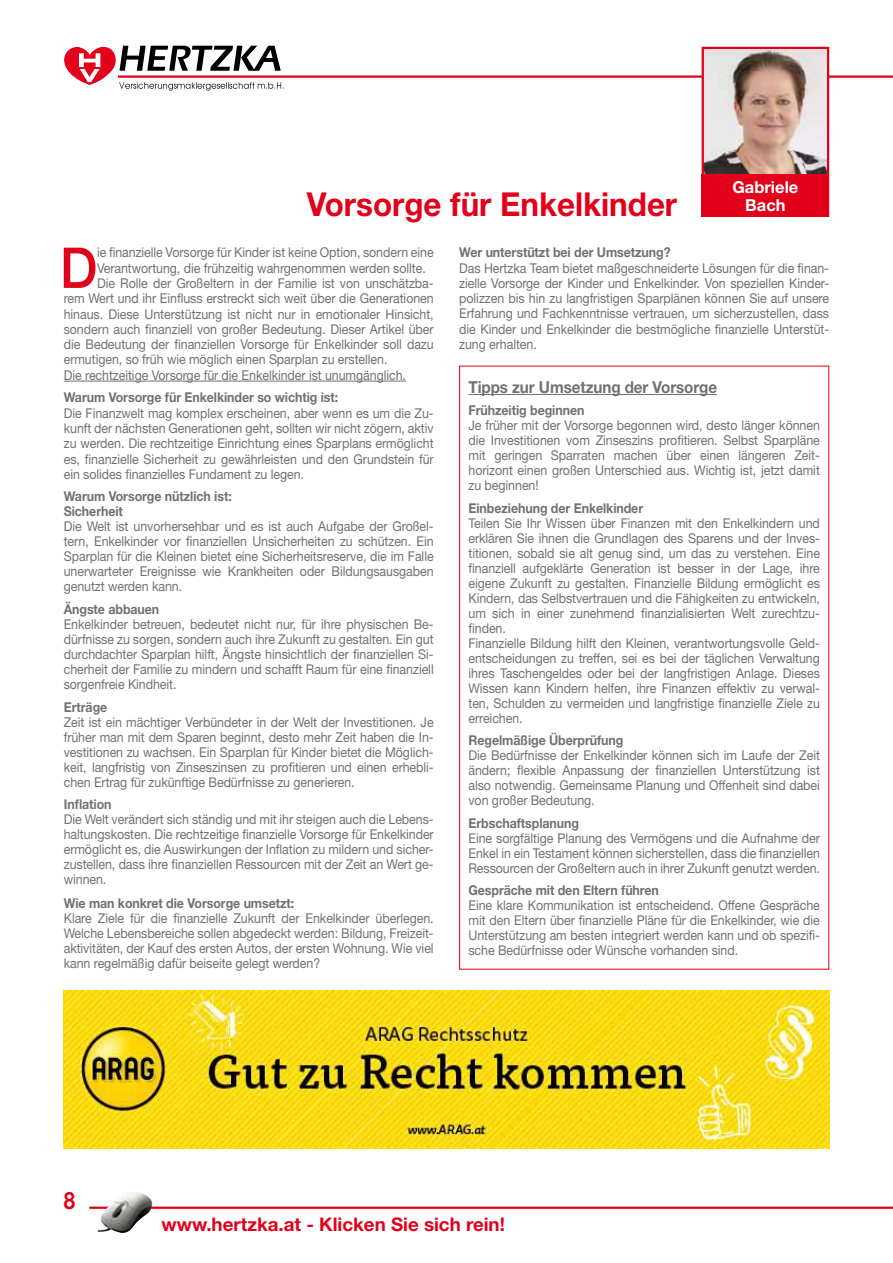
<style>
.page{position:relative;width:893px;height:1263px;background:#fff}
.page>*{position:absolute;margin:0;border:0;box-sizing:border-box;transform-origin:0 0}
.t1{font:500 56.4px "Helvetica Neue";color:#e2001a;scale:.92 1}
.t2{font:700 33px "Helvetica Neue";color:#e2001a;scale:.95 1}
.t3{font:700 24px "Helvetica Neue";color:#e2001a;scale:.85 1}
.t4{font:700 18.75px "Helvetica Neue";color:#e2001a}
.t5{font:700 16.5px "Helvetica Neue";letter-spacing:-.005em;color:#707172;scale:.92 1}
.t6{font:700 16.5px/18px "Helvetica Neue";color:#fff;text-align:center}
.t7{font:13.5px/15px "Helvetica Neue";letter-spacing:-.005em;color:#707172;text-align:justify;scale:.92 1}
.t8{font:700 13.5px/15px "Helvetica Neue";letter-spacing:-.005em;color:#707172;scale:.92 1}
</style>
<div class="page">
<hr style="left:89px;top:1206px;width:804px;height:3px;background:#e2001a">
<img style="left:101px;top:1192px;width:30px;height:32px">
<svg style="left:64px;top:46px;width:219px;height:45px"></svg>
<hr style="left:64px;top:381px;width:342px;height:1px;background:#707172">
<hr style="left:118px;top:75px;width:775px;height:3px;background:#e2001a">
<img style="left:705px;top:50px;width:121px;height:124px">
<div style="left:702px;top:47px;width:127px;height:170px;border:2px solid #e2001a"></div>
<div style="left:702px;top:174px;width:127px;height:43px;background:#e2001a"></div>
<img style="left:64px;top:991px;width:765px;height:157px">
<hr style="left:468px;top:394px;width:249px;height:1px;background:#707172">
<h2 class="t2" style="left:307px;top:184px;width:391px">Vorsorge für Enkelkinder</h2>
<p class="t6" style="left:732px;top:177px;width:67px">Gabriele<br>Bach</p>
<h1 class="t1" style="left:60px;top:234px;width:42px">D</h1>
<p class="t7" style="left:97px;top:245px;width:367px">ie finanzielle Vorsorge für Kinder ist keine Option, sondern eine</p>
<p class="t7" style="left:97px;top:260px;width:359px">Verantwortung, die frühzeitig wahrgenommen werden sollte.</p>
<p class="t7" style="left:97px;top:275px;width:367px">Die Rolle der Großeltern in der Familie ist von unschätzba-</p>
<p class="t7" style="left:64px;top:291px;width:404px">rem Wert und ihr Einfluss erstreckt sich weit über die Generationen</p>
<p class="t7" style="left:64px;top:306px;width:404px">hinaus. Diese Unterstützung ist nicht nur in emotionaler Hinsicht,</p>
<p class="t7" style="left:64px;top:321px;width:404px">sondern auch finanziell von großer Bedeutung. Dieser Artikel über</p>
<p class="t7" style="left:64px;top:337px;width:404px">die Bedeutung der finanziellen Vorsorge für Enkelkinder soll dazu</p>
<p class="t7" style="left:64px;top:352px;width:353px">ermutigen, so früh wie möglich einen Sparplan zu erstellen.</p>
<p class="t7" style="left:64px;top:367px;width:373px">Die rechtzeitige Vorsorge für die Enkelkinder ist unumgänglich.</p>
<p class="t8" style="left:64px;top:390px;width:300px">Warum Vorsorge für Enkelkinder so wichtig ist:</p>
<p class="t7" style="left:64px;top:405px;width:404px">Die Finanzwelt mag komplex erscheinen, aber wenn es um die Zu&shy;kunft der nächsten Generationen geht, sollten wir nicht zögern, aktiv zu werden. Die rechtzeitige Einrichtung eines Sparplans ermöglicht es, finanzielle Sicherheit zu gewährleisten und den Grundstein für ein solides finanzielles Fundament zu legen.</p>
<p class="t8" style="left:64px;top:489px;width:184px">Warum Vorsorge nützlich ist:<br>Sicherheit</p>
<p class="t7" style="left:64px;top:519px;width:404px">Die Welt ist unvorhersehbar und es ist auch Aufgabe der Großel&shy;tern, Enkelkinder vor finanziellen Unsicherheiten zu schützen. Ein Sparplan für die Kleinen bietet eine Sicherheitsreserve, die im Falle unerwarteter Ereignisse wie Krankheiten oder Bildungsausgaben genutzt werden kann.</p>
<p class="t8" style="left:64px;top:601px;width:105px">Ängste abbauen</p>
<p class="t7" style="left:64px;top:616px;width:404px">Enkelkinder betreuen, bedeutet nicht nur, für ihre physischen Be&shy;dürfnisse zu sorgen, sondern auch ihre Zukunft zu gestalten. Ein gut durchdachter Sparplan hilft, Ängste hinsichtlich der finanziellen Si&shy;cherheit der Familie zu mindern und schafft Raum für eine finanziell sorgenfreie Kindheit.</p>
<p class="t8" style="left:64px;top:699px;width:49px">Erträge</p>
<p class="t7" style="left:64px;top:714px;width:404px">Zeit ist ein mächtiger Verbündeter in der Welt der Investitionen. Je früher man mit dem Sparen beginnt, desto mehr Zeit haben die In&shy;vestitionen zu wachsen. Ein Sparplan für Kinder bietet die Möglich&shy;keit, langfristig von Zinseszinsen zu profitieren und einen erhebli&shy;chen Ertrag für zukünftige Bedürfnisse zu generieren.</p>
<p class="t8" style="left:64px;top:796px;width:54px">Inflation</p>
<p class="t7" style="left:64px;top:811px;width:404px">Die Welt verändert sich ständig und mit ihr steigen auch die Lebens&shy;haltungskosten. Die rechtzeitige finanzielle Vorsorge für Enkelkinder ermöglicht es, die Auswirkungen der Inflation zu mildern und sicher&shy;zustellen, dass ihre finanziellen Ressourcen mit der Zeit an Wert ge&shy;winnen.</p>
<p class="t8" style="left:64px;top:895px;width:252px">Wie man konkret die Vorsorge umsetzt:</p>
<p class="t7" style="left:64px;top:910px;width:404px">Klare Ziele für die finanzielle Zukunft der Enkelkinder überlegen.<br>Welche Lebensbereiche sollen abgedeckt werden: Bildung, Freizeit&shy;aktivitäten, der Kauf des ersten Autos, der ersten Wohnung. Wie viel kann regelmäßig dafür beiseite gelegt werden?</p>
<p class="t8" style="left:459px;top:245px;width:231px">Wer unterstützt bei der Umsetzung?</p>
<p class="t7" style="left:459px;top:260px;width:404px">Das Hertzka Team bietet maßgeschneiderte Lösungen für die finan&shy;zielle Vorsorge der Kinder und Enkelkinder. Von speziellen Kinder&shy;polizzen bis hin zu langfristigen Sparplänen können Sie auf unsere Erfahrung und Fachkenntnisse vertrauen, um sicherzustellen, dass die Kinder und Enkelkinder die bestmögliche finanzielle Unterstüt&shy;zung erhalten.</p>
<p class="t5" style="left:468px;top:377px;width:272px">Tipps zur Umsetzung der Vorsorge</p>
<p class="t8" style="left:468px;top:403px;width:128px">Frühzeitig beginnen</p>
<p class="t7" style="left:468px;top:418px;width:383px">Je früher mit der Vorsorge begonnen wird, desto länger können die Investitionen vom Zinseszins profitieren. Selbst Sparpläne mit geringen Sparraten machen über einen längeren Zeit&shy;horizont einen großen Unterschied aus. Wichtig ist, jetzt damit zu beginnen!</p>
<p class="t8" style="left:468px;top:500px;width:191px">Einbeziehung der Enkelkinder</p>
<p class="t7" style="left:468px;top:515px;width:384px;text-align:left">Teilen Sie Ihr Wissen über Finanzen mit den Enkelkindern und erklären Sie ihnen die Grundlagen des Sparens und der Inves&shy;titionen, sobald sie alt genug sind, um das zu verstehen. Eine finanziell aufgeklärte Generation ist besser in der Lage, ihre eigene Zukunft zu gestalten. Finanzielle Bildung ermöglicht es Kindern, das Selbstvertrauen und die Fähigkeiten zu entwickeln, um sich in einer zunehmend finanzialisierten Welt zurechtzu&shy;finden.<br>Finanzielle Bildung hilft den Kleinen, verantwortungsvolle Geld&shy;entscheidungen zu treffen, sei es bei der täglichen Verwaltung ihres Taschengeldes oder bei der langfristigen Anlage. Dieses Wissen kann Kindern helfen, ihre Finanzen effektiv zu verwal&shy;ten, Schulden zu vermeiden und langfristige finanzielle Ziele zu erreichen.</p>
<p class="t8" style="left:468px;top:733px;width:170px">Regelmäßige Überprüfung</p>
<p class="t7" style="left:468px;top:748px;width:383px">Die Bedürfnisse der Enkelkinder können sich im Laufe der Zeit ändern; flexible Anpassung der finanziellen Unterstützung ist also notwendig. Gemeinsame Planung und Offenheit sind dabei von großer Bedeutung.</p>
<p class="t8" style="left:468px;top:815px;width:122px">Erbschaftsplanung</p>
<p class="t7" style="left:468px;top:830px;width:383px">Eine sorgfältige Planung des Vermögens und die Aufnahme der Enkel in ein Testament können sicherstellen, dass die finanziellen Ressourcen der Großeltern auch in ihrer Zukunft genutzt werden.</p>
<p class="t8" style="left:468px;top:883px;width:208px">Gespräche mit den Eltern führen</p>
<p class="t7" style="left:468px;top:898px;width:383px">Eine klare Kommunikation ist entscheidend. Offene Gespräche mit den Eltern über finanzielle Pläne für die Enkelkinder, wie die Unterstützung am besten integriert werden kann und ob spezifi&shy;sche Bedürfnisse oder Wünsche vorhanden sind.</p>
<h3 class="t3" style="left:64px;top:1186px;width:15px">8</h3>
<h3 class="t4" style="left:162px;top:1212px;width:345px">www.hertzka.at - Klicken Sie sich rein!</h3>
</div>
